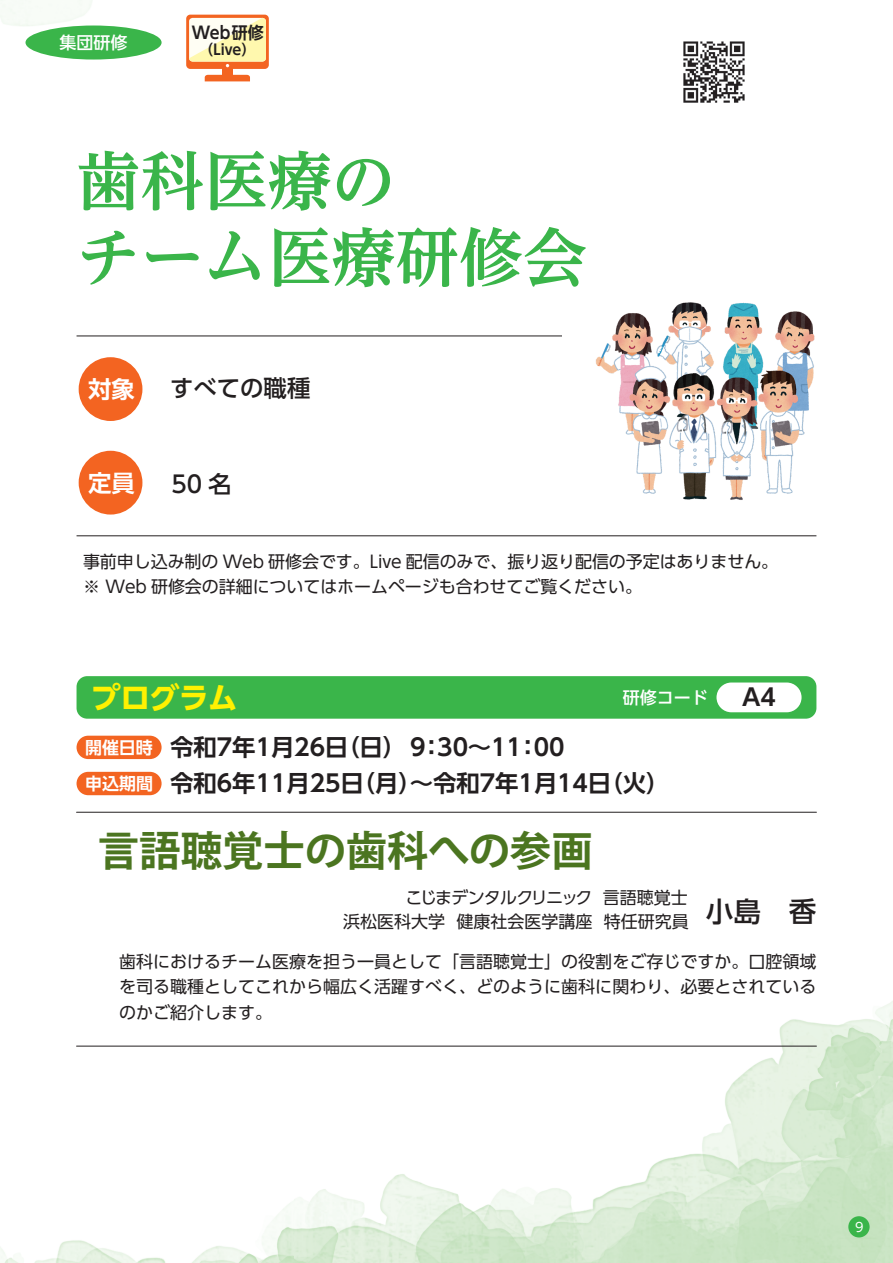
<style>
.page{position:relative;width:893px;height:1263px;background:#fff}
.page>*{position:absolute;margin:0;border:0;box-sizing:border-box;transform-origin:0 0}
.t1{font:700 63.75px/76.5px "UD Reimin Pro";color:#3ab54a}
.t2{font:700 41.4px "Koz Go Pro";color:#4b7520}
.t3{font:700 29.7px "UD Shin Go Pro";letter-spacing:-.02em;color:#fff101}
.t4{font:700 23.4px/36.2px "UD Shin Go Pro De";color:#231f20}
.t5{font:500 23.4px "UD Shin Go Pro";color:#231f20}
.t6{font:700 23.4px "UD Shin Go Pro De";color:#fff}
.t7{font:16.95px/25.5px "UD Shin Go Pro";letter-spacing:-.005em;color:#231f20}
.t8{font:500 16.95px "UD Shin Go Pro";color:#fff}
.t9{font:700 16.95px "UD Shin Go Pro De";color:#fff}
.t10{font:700 16.8px "UD Shin Go Pro De";color:#231f20;scale:.95 1}
.t11{font:700 14.4px "UD Shin Go Pro De";color:#231f20}
.t12{font:12.75px "UD Shin Go Pro";color:#fff}
</style>
<div class="page">
<img style="left:0;top:0;width:115px;height:337px">
<img style="left:0;top:1001px;width:893px;height:262px">
<div style="left:26px;top:26px;width:136px;height:34px;background:#3ab54a;border-radius:50%"></div>
<div style="left:222px;top:66px;width:11px;height:13px;background:#f36421"></div>
<div style="left:186px;top:15px;width:83px;height:54px;background:linear-gradient(to right,#f36b2b,#f36c2c);border-radius:4px"></div>
<svg style="left:189px;top:18px;width:77px;height:49px"></svg>
<svg style="left:205px;top:75px;width:45px;height:6px"></svg>
<img style="left:683px;top:41px;width:62px;height:62px">
<hr style="left:77px;top:336px;width:739px;height:1px;background:#231f20">
<hr style="left:77px;top:535px;width:739px;height:1px;background:#231f20">
<div style="left:79px;top:451px;width:63px;height:63px;background:#f36421;border-radius:50%"></div>
<div style="left:79px;top:357px;width:63px;height:64px;background:#f36421;border-radius:50%"></div>
<div style="left:77px;top:772px;width:85px;height:23px;background:#f36421;border-radius:12px"></div>
<div style="left:77px;top:736px;width:85px;height:23px;background:#f36421;border-radius:12px"></div>
<hr style="left:77px;top:812px;width:739px;height:1px;background:#231f20">
<div style="left:77px;top:676px;width:739px;height:43px;background:#3ab54a;border-radius:11px"></div>
<div style="left:716px;top:682px;width:85px;height:30px;background:#fff;border-radius:15px"></div>
<hr style="left:77px;top:1046px;width:739px;height:1px;background:#231f20">
<img style="left:595px;top:302px;width:221px;height:198px">
<div style="left:562px;top:323px;width:37px;height:17px;background:#fff"></div>
<div style="left:848px;top:1216px;width:22px;height:21px;background:#3ab54a;border-radius:50%"></div>
<p class="t8" style="left:60px;top:29px;width:70px">集団研修</p>
<p class="t10" style="left:192px;top:19px;width:77px">Web研修</p>
<p class="t11" style="left:199px;top:38px;width:58px">（Live）</p>
<h1 class="t1" style="left:77px;top:142px;width:512px">歯科医療の<br>チーム医療研修会</h1>
<h3 class="t6" style="left:88px;top:370px;width:48px">対象</h3>
<h3 class="t6" style="left:88px;top:464px;width:48px">定員</h3>
<h3 class="t5" style="left:170px;top:369px;width:142px">すべての職種</h3>
<h3 class="t5" style="left:172px;top:465px;width:61px">50 名</h3>
<p class="t7" style="left:83px;top:548px;width:697px">事前申し込み制の Web 研修会です。Live 配信のみで、振り返り配信の予定はありません。※ Web 研修会の詳細についてはホームページも合わせてご覧ください。</p>
<h3 class="t3" style="left:91px;top:673px;width:148px">プログラム</h3>
<p class="t8" style="left:623px;top:684px;width:87px">研修コード</p>
<h3 class="t4" style="left:742px;top:679px;width:35px">A4</h3>
<p class="t9" style="left:85px;top:734px;width:69px">開催日時</p>
<p class="t9" style="left:85px;top:770px;width:70px">申込期間</p>
<h3 class="t4" style="left:170px;top:729px;width:501px">令和7年1月26日（日） 9：30～11：00<br>令和6年11月25日（月）～令和7年1月14日（火）</h3>
<h2 class="t2" style="left:98px;top:824px;width:496px">言語聴覚士の歯科への参画</h2>
<p class="t7" style="left:343px;top:884px;width:475px;line-height:24.5px;text-indent:62px">こじまデンタルクリニック 言語聴覚士<br>浜松医科大学 健康社会医学講座 特任研究員 <sup>小島　香</sup></p>
<p class="t7" style="left:119px;top:948px;width:699px;text-align:justify">歯科におけるチーム医療を担う一員として「言語聴覚士」の役割をご存じですか。口腔領域を司る職種としてこれから幅広く活躍すべく、どのように歯科に関わり、必要とされているのかご紹介します。</p>
<p class="t12" style="left:855px;top:1216px;width:10px">9</p>
</div>
